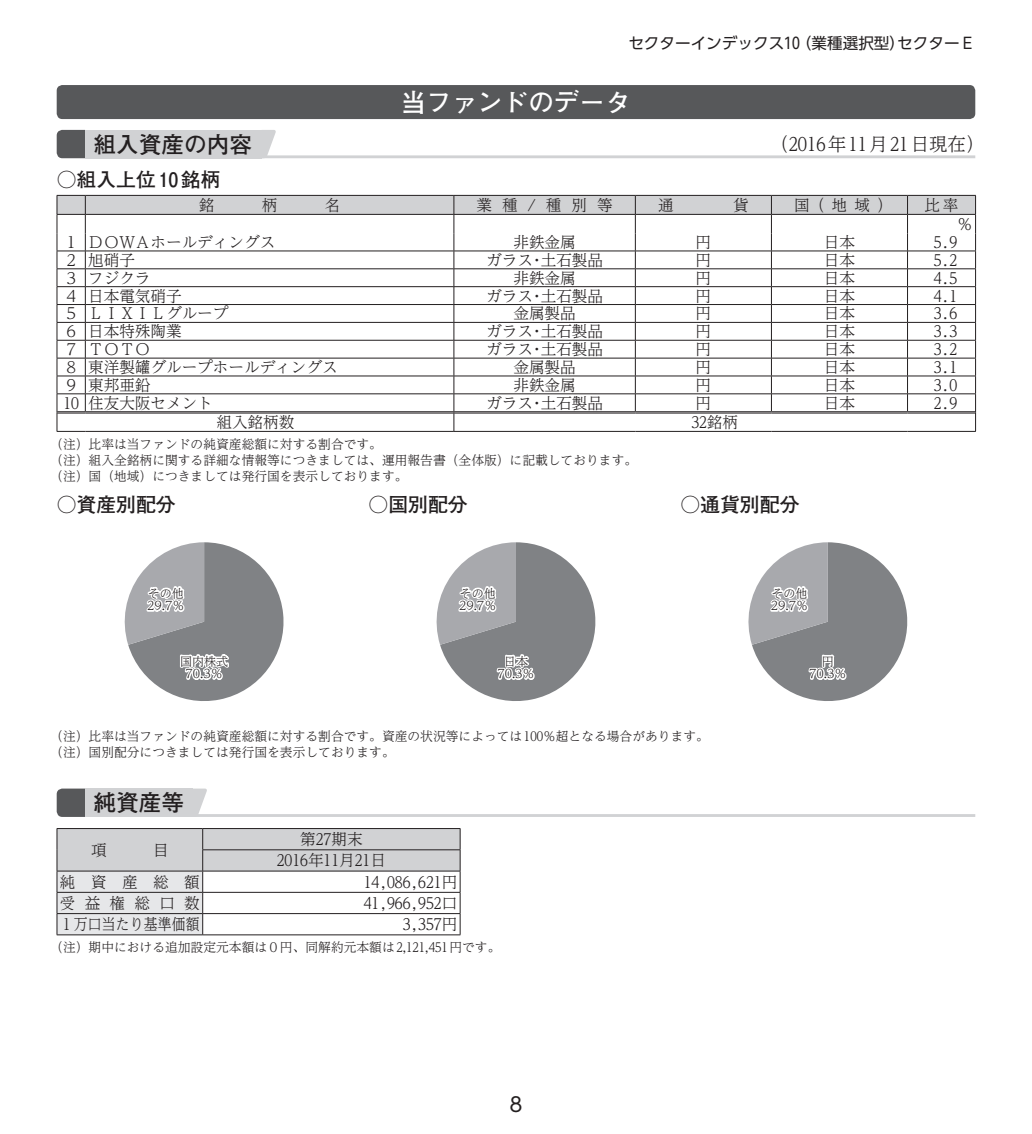
<style>
.page{position:relative;width:1032px;height:1134px;background:#fff}
.page>*{position:absolute;margin:0;border:0;box-sizing:border-box;transform-origin:0 0}
.t1{font:700 25.6px "Futo Go B101 Pro";color:#fff}
.t2{font:700 22.6px "Futo Go B101 Pro";color:#231f20}
.t3{font:700 19.8px "Futo Go B101 Pro";color:#231f20}
.t4{font:19.8px "UD Shin Go Pro";color:#231f20}
.t5{font:300 18.4px "UD Reimin Pro";color:#231f20}
.t6{font:300 15.6px/19px "UD Reimin Pro";color:#231f20}
.t7{font:15.6px "UD Shin Go Pro";color:#231f20}
.t8{font:300 15.6px "UD Reimin Pro";color:#231f20;scale:.89 1}
.t9{font:300 12.8px/16.4px "UD Reimin Pro";color:#231f20}
.t10{font:300 12px/12.8px "UD Reimin Pro";color:#231f20;text-align:center}
</style>
<div class="page">
<div style="left:57px;top:85px;width:918px;height:34px;background:#57585a;border-radius:6px"></div>
<hr style="left:85px;top:155px;width:890px;height:3px;background:#d1d2d4">
<svg style="left:57px;top:130px;width:28px;height:28px"></svg>
<div style="left:85px;top:130px;width:177px;height:28px;background:#d1d2d4"></div>
<svg style="left:262px;top:130px;width:14px;height:26px"></svg>
<svg style="left:57px;top:195px;width:919px;height:237px"></svg>
<svg style="left:124px;top:542px;width:160px;height:159px"></svg>
<svg style="left:436px;top:542px;width:160px;height:159px"></svg>
<svg style="left:748px;top:542px;width:160px;height:159px"></svg>
<hr style="left:85px;top:814px;width:890px;height:3px;background:#d1d2d4">
<svg style="left:57px;top:788px;width:28px;height:29px"></svg>
<div style="left:85px;top:788px;width:108px;height:29px;background:#d1d2d4"></div>
<svg style="left:193px;top:788px;width:14px;height:26px"></svg>
<svg style="left:57px;top:828px;width:404px;height:107px"></svg>
<hr style="left:57px;top:892px;width:146px;height:1px;background:#231f20">
<hr style="left:57px;top:913px;width:146px;height:1px;background:#231f20">
<hr style="left:57px;top:934px;width:146px;height:1px;background:#231f20">
<hr style="left:203px;top:892px;width:257px;height:1px;background:#231f20">
<hr style="left:203px;top:913px;width:257px;height:1px;background:#231f20">
<hr style="left:203px;top:934px;width:257px;height:1px;background:#231f20">
<p class="t7" style="left:628px;top:31px;width:348px">セクターインデックス10（業種選択型）セクターＥ</p>
<h1 class="t1" style="left:401px;top:82px;width:231px">当ファンドのデータ</h1>
<h2 class="t2" style="left:94px;top:126px;width:160px">組入資産の内容</h2>
<p class="t5" style="left:770px;top:129px;width:216px">（2016年 11月 21日現在）</p>
<p class="t3" style="left:57px;top:164px;width:165px">○組入上位 10銘柄</p>
<p class="t6" style="left:199px;top:195px;width:17px">銘</p>
<p class="t6" style="left:262px;top:195px;width:17px">柄</p>
<p class="t6" style="left:325px;top:195px;width:17px">名</p>
<p class="t6" style="left:477px;top:195px;width:138px">業種/種別等</p>
<p class="t6" style="left:658px;top:195px;width:17px">通</p>
<p class="t6" style="left:733px;top:195px;width:17px">貨</p>
<p class="t6" style="left:794px;top:195px;width:100px">国（地域）</p>
<p class="t6" style="left:957px;top:195px;width:17px;text-indent:-33px">比率％</p>
<p class="t6" style="left:63px;top:232px;width:213px">1 ＤＯＷＡホールディングス</p>
<p class="t6" style="left:513px;top:232px;width:64px">非鉄金属</p>
<p class="t6" style="left:695px;top:232px;width:17px">円</p>
<p class="t6" style="left:824px;top:232px;width:33px">日本</p>
<p class="t6" style="left:934px;top:232px;width:25px">5.9</p>
<p class="t6" style="left:63px;top:250px;width:73px">2 旭硝子</p>
<p class="t6" style="left:486px;top:250px;width:118px">ガラス・土石製品</p>
<p class="t6" style="left:695px;top:250px;width:17px">円</p>
<p class="t6" style="left:824px;top:250px;width:33px">日本</p>
<p class="t6" style="left:934px;top:250px;width:25px">5.2</p>
<p class="t6" style="left:63px;top:268px;width:89px">3 フジクラ</p>
<p class="t6" style="left:513px;top:268px;width:64px">非鉄金属</p>
<p class="t6" style="left:695px;top:268px;width:17px">円</p>
<p class="t6" style="left:824px;top:268px;width:33px">日本</p>
<p class="t6" style="left:934px;top:268px;width:25px">4.5</p>
<p class="t6" style="left:63px;top:286px;width:120px">4 日本電気硝子</p>
<p class="t6" style="left:486px;top:286px;width:118px">ガラス・土石製品</p>
<p class="t6" style="left:695px;top:286px;width:17px">円</p>
<p class="t6" style="left:824px;top:286px;width:33px">日本</p>
<p class="t6" style="left:934px;top:286px;width:25px">4.1</p>
<p class="t6" style="left:63px;top:303px;width:167px">5 ＬＩＸＩＬグループ</p>
<p class="t6" style="left:513px;top:303px;width:64px">金属製品</p>
<p class="t6" style="left:695px;top:303px;width:17px">円</p>
<p class="t6" style="left:824px;top:303px;width:33px">日本</p>
<p class="t6" style="left:934px;top:303px;width:25px">3.6</p>
<p class="t6" style="left:63px;top:321px;width:120px">6 日本特殊陶業</p>
<p class="t6" style="left:486px;top:321px;width:118px">ガラス・土石製品</p>
<p class="t6" style="left:695px;top:321px;width:17px">円</p>
<p class="t6" style="left:824px;top:321px;width:33px">日本</p>
<p class="t6" style="left:934px;top:321px;width:25px">3.3</p>
<p class="t6" style="left:63px;top:339px;width:89px">7 ＴＯＴＯ</p>
<p class="t6" style="left:486px;top:339px;width:118px">ガラス・土石製品</p>
<p class="t6" style="left:695px;top:339px;width:17px">円</p>
<p class="t6" style="left:824px;top:339px;width:33px">日本</p>
<p class="t6" style="left:934px;top:339px;width:25px">3.2</p>
<p class="t6" style="left:63px;top:357px;width:276px">8 東洋製罐グループホールディングス</p>
<p class="t6" style="left:513px;top:357px;width:64px">金属製品</p>
<p class="t6" style="left:695px;top:357px;width:17px">円</p>
<p class="t6" style="left:824px;top:357px;width:33px">日本</p>
<p class="t6" style="left:934px;top:357px;width:25px">3.1</p>
<p class="t6" style="left:63px;top:375px;width:89px">9 東邦亜鉛</p>
<p class="t6" style="left:513px;top:375px;width:64px">非鉄金属</p>
<p class="t6" style="left:695px;top:375px;width:17px">円</p>
<p class="t6" style="left:824px;top:375px;width:33px">日本</p>
<p class="t6" style="left:934px;top:375px;width:25px">3.0</p>
<p class="t6" style="left:63px;top:393px;width:151px">10 住友大阪セメント</p>
<p class="t6" style="left:486px;top:393px;width:118px">ガラス・土石製品</p>
<p class="t6" style="left:695px;top:393px;width:17px">円</p>
<p class="t6" style="left:824px;top:393px;width:33px">日本</p>
<p class="t6" style="left:934px;top:393px;width:25px">2.9</p>
<p class="t6" style="left:216px;top:412px;width:79px">組入銘柄数</p>
<p class="t6" style="left:691px;top:412px;width:48px">32銘柄</p>
<p class="t9" style="left:50px;top:435px;width:588px">（注）比率は当ファンドの純資産総額に対する割合です。<br>（注）組入全銘柄に関する詳細な情報等につきましては、運用報告書（全体版）に記載しております。（注）国（地域）につきましては発行国を表示しております。</p>
<p class="t3" style="left:57px;top:488px;width:121px">○資産別配分</p>
<p class="t3" style="left:680px;top:488px;width:121px">○通貨別配分</p>
<p class="t3" style="left:369px;top:488px;width:101px">○国別配分</p>
<p class="t10" style="left:147px;top:586px;width:39px;text-align:left">その他<br>29.7％</p>
<p class="t10" style="left:180px;top:654px;width:50px">国内株式<br>70.3％</p>
<p class="t10" style="left:459px;top:586px;width:39px;text-align:left">その他<br>29.7％</p>
<p class="t10" style="left:497px;top:654px;width:39px">日本<br>70.3％</p>
<p class="t9" style="left:50px;top:727px;width:660px">（注）比率は当ファンドの純資産総額に対する割合です。資産の状況等によっては 100％超となる場合があります。（注）国別配分につきましては発行国を表示しております。</p>
<h2 class="t2" style="left:94px;top:785px;width:92px">純資産等</h2>
<p class="t6" style="left:91px;top:840px;width:17px">項</p>
<p class="t6" style="left:153px;top:840px;width:17px">目</p>
<p class="t6" style="left:277px;top:828px;width:111px;line-height:21.2px;text-align:center">第27期末<br>2016年11月21日</p>
<p class="t6" style="left:60px;top:872px;width:142px">純資産総額</p>
<p class="t6" style="left:364px;top:872px;width:95px">14,086,621円</p>
<p class="t6" style="left:60px;top:893px;width:142px">受益権総口数</p>
<p class="t6" style="left:364px;top:893px;width:95px">41,966,952口</p>
<p class="t8" style="left:60px;top:911px;width:159px">1万口当たり基準価額</p>
<p class="t6" style="left:403px;top:914px;width:56px">3,357円</p>
<p class="t9" style="left:50px;top:938px;width:452px">（注）期中における追加設定元本額は0円、同解約元本額は 2,121,451円です。</p>
<p class="t4" style="left:509px;top:1088px;width:15px">8</p>
<p class="t10" style="left:771px;top:586px;width:39px;text-align:left">その他<br>29.7％</p>
<p class="t10" style="left:809px;top:654px;width:39px">円<br>70.3％</p>
</div>
